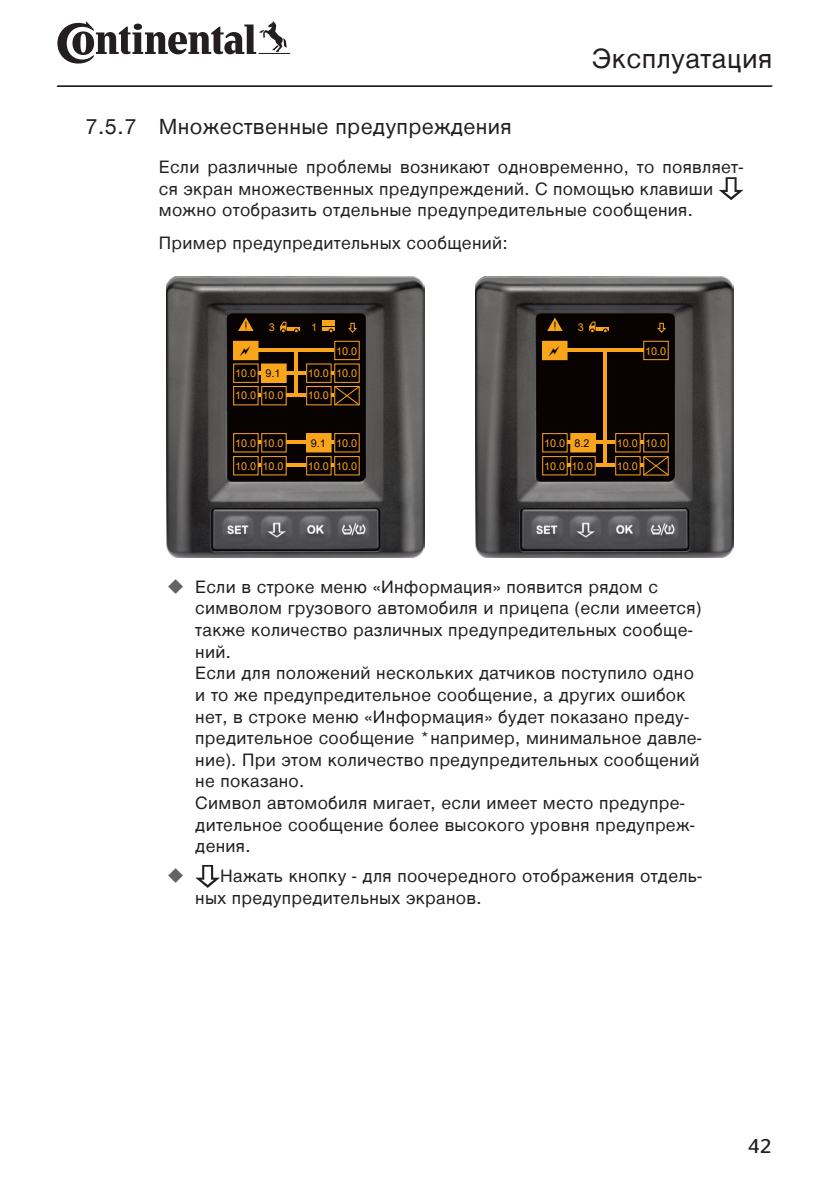
<style>
.page{position:relative;width:840px;height:1191px;background:#fff}
.page>*{position:absolute;margin:0;border:0;box-sizing:border-box;transform-origin:0 0}
.t1{font:28px "Nimbus Sans ME";letter-spacing:.015em;color:#231f20}
.t2{font:22px "Nimbus Sans ME";letter-spacing:.015em;color:#231f20}
.t3{font:20px "Continental Stag Sans";color:#231f20}
.t4{font:18px/21.6px "Nimbus Sans ME";letter-spacing:.015em;color:#231f20}
.t5{font:10.8px "Arial Unicode MS";color:#f9a51b}
.s1{color:#080302}
</style>
<div class="page">
<hr style="left:57px;top:86px;width:714px;height:1px;background:#231f20">
<hr style="left:57px;top:85px;width:715px;height:1px;background:#231f20">
<svg style="left:57px;top:21px;width:233px;height:43px"></svg>
<svg style="left:719px;top:177px;width:24px;height:23px"></svg>
<img style="left:167px;top:276px;width:257px;height:281px">
<div style="left:228px;top:313px;width:137px;height:168px;background:#080302;border-radius:5px"></div>
<hr style="left:245px;top:349px;width:102px;height:3px;background:#f9a51b">
<div style="left:334px;top:341px;width:25px;height:19px;background:#080302"></div>
<div style="left:334px;top:341px;width:25px;height:19px;border:1px solid #f9a51b"></div>
<hr style="left:245px;top:463px;width:102px;height:4px;background:#f9a51b">
<div style="left:334px;top:456px;width:25px;height:19px;background:#080302"></div>
<div style="left:334px;top:456px;width:25px;height:19px;border:1px solid #f9a51b"></div>
<div style="left:306px;top:456px;width:25px;height:19px;background:#080302"></div>
<div style="left:306px;top:456px;width:25px;height:19px;border:1px solid #f9a51b"></div>
<div style="left:233px;top:456px;width:25px;height:19px;background:#080302"></div>
<div style="left:233px;top:456px;width:25px;height:19px;border:1px solid #f9a51b"></div>
<div style="left:261px;top:456px;width:25px;height:19px;background:#080302"></div>
<div style="left:261px;top:456px;width:25px;height:19px;border:1px solid #f9a51b"></div>
<hr style="left:294px;top:350px;width:4px;height:47px;background:#f9a51b">
<hr style="left:245px;top:441px;width:102px;height:3px;background:#f9a51b">
<div style="left:334px;top:433px;width:25px;height:19px;background:#080302"></div>
<div style="left:334px;top:433px;width:25px;height:19px;border:1px solid #f9a51b"></div>
<div style="left:306px;top:433px;width:25px;height:19px;background:#f9a51b"></div>
<div style="left:233px;top:433px;width:25px;height:19px;background:#080302"></div>
<div style="left:233px;top:433px;width:25px;height:19px;border:1px solid #f9a51b"></div>
<div style="left:261px;top:433px;width:25px;height:19px;background:#080302"></div>
<div style="left:261px;top:433px;width:25px;height:19px;border:1px solid #f9a51b"></div>
<div style="left:233px;top:341px;width:25px;height:19px;background:#f9a51b"></div>
<hr style="left:245px;top:371px;width:102px;height:3px;background:#f9a51b">
<div style="left:334px;top:364px;width:25px;height:18px;background:#080302"></div>
<div style="left:334px;top:363px;width:25px;height:20px;border:1px solid #f9a51b"></div>
<div style="left:306px;top:364px;width:25px;height:18px;background:#080302"></div>
<div style="left:306px;top:363px;width:25px;height:20px;border:1px solid #f9a51b"></div>
<div style="left:233px;top:364px;width:25px;height:18px;background:#080302"></div>
<div style="left:233px;top:363px;width:25px;height:20px;border:1px solid #f9a51b"></div>
<div style="left:261px;top:364px;width:25px;height:18px;background:#f9a51b"></div>
<div style="left:261px;top:363px;width:25px;height:20px;border:1px solid #f9a51b"></div>
<hr style="left:245px;top:393px;width:102px;height:4px;background:#f9a51b">
<div style="left:306px;top:386px;width:25px;height:19px;background:#080302"></div>
<div style="left:306px;top:386px;width:25px;height:19px;border:1px solid #f9a51b"></div>
<div style="left:233px;top:386px;width:25px;height:19px;background:#080302"></div>
<div style="left:233px;top:386px;width:25px;height:19px;border:1px solid #f9a51b"></div>
<div style="left:261px;top:386px;width:25px;height:19px;background:#080302"></div>
<div style="left:261px;top:386px;width:25px;height:19px;border:1px solid #f9a51b"></div>
<svg style="left:334px;top:386px;width:26px;height:20px"></svg>
<svg style="left:238px;top:317px;width:15px;height:14px"></svg>
<hr style="left:287px;top:327px;width:13px;height:4px;background:#f9a51b">
<svg style="left:294px;top:328px;width:4px;height:5px"></svg>
<svg style="left:280px;top:322px;width:6px;height:11px"></svg>
<svg style="left:322px;top:327px;width:12px;height:4px"></svg>
<svg style="left:328px;top:328px;width:5px;height:5px"></svg>
<div style="left:321px;top:320px;width:13px;height:6px;background:#f9a51b"></div>
<svg style="left:348px;top:322px;width:9px;height:11px"></svg>
<img style="left:475px;top:276px;width:257px;height:281px">
<div style="left:536px;top:313px;width:138px;height:168px;background:#080302;border-radius:5px"></div>
<hr style="left:554px;top:349px;width:102px;height:3px;background:#f9a51b">
<div style="left:643px;top:341px;width:24px;height:19px;background:#080302"></div>
<div style="left:643px;top:341px;width:25px;height:19px;border:1px solid #f9a51b"></div>
<hr style="left:554px;top:463px;width:102px;height:4px;background:#f9a51b">
<div style="left:615px;top:456px;width:24px;height:19px;background:#080302"></div>
<div style="left:615px;top:456px;width:25px;height:19px;border:1px solid #f9a51b"></div>
<div style="left:542px;top:456px;width:25px;height:19px;background:#080302"></div>
<div style="left:542px;top:456px;width:25px;height:19px;border:1px solid #f9a51b"></div>
<div style="left:570px;top:456px;width:25px;height:19px;background:#080302"></div>
<div style="left:570px;top:456px;width:25px;height:19px;border:1px solid #f9a51b"></div>
<hr style="left:603px;top:349px;width:4px;height:116px;background:#f9a51b">
<hr style="left:554px;top:441px;width:102px;height:3px;background:#f9a51b">
<div style="left:643px;top:433px;width:24px;height:19px;background:#080302"></div>
<div style="left:643px;top:433px;width:25px;height:19px;border:1px solid #f9a51b"></div>
<div style="left:615px;top:433px;width:24px;height:19px;background:#080302"></div>
<div style="left:615px;top:433px;width:25px;height:19px;border:1px solid #f9a51b"></div>
<div style="left:542px;top:433px;width:25px;height:19px;background:#080302"></div>
<div style="left:542px;top:433px;width:25px;height:19px;border:1px solid #f9a51b"></div>
<div style="left:570px;top:433px;width:25px;height:19px;background:#f9a51b"></div>
<div style="left:542px;top:341px;width:24px;height:19px;background:#f9a51b"></div>
<svg style="left:547px;top:317px;width:15px;height:14px"></svg>
<hr style="left:596px;top:327px;width:12px;height:4px;background:#f9a51b">
<svg style="left:603px;top:328px;width:4px;height:5px"></svg>
<svg style="left:589px;top:322px;width:6px;height:11px"></svg>
<svg style="left:643px;top:456px;width:26px;height:20px"></svg>
<svg style="left:657px;top:322px;width:9px;height:11px"></svg>
<svg style="left:195px;top:865px;width:25px;height:23px"></svg>
<h1 class="t1" style="left:590px;top:38px;width:183px">Эксплуатация</h1>
<p class="t2" style="left:85px;top:111px;width:428px">7.5.7 Множественные предупреждения</p>
<p class="t4" style="left:159px;top:156px;width:585px">Если различные проблемы возникают одновременно, то появляет&shy;ся экран множественных предупреждений. С помощью клавиши можно отобразить отдельные предупредительные сообщения.</p>
<p class="t4" style="left:159px;top:232px;width:350px">Пример предупредительных сообщений:</p>
<p class="t5" style="left:268px;top:319px;width:8px">3</p>
<p class="t5" style="left:311px;top:319px;width:8px">1</p>
<p class="t5" style="left:577px;top:319px;width:8px">3</p>
<p class="t5" style="left:336px;top:343px;width:23px">10.0</p>
<p class="t5" style="left:644px;top:343px;width:23px">10.0</p>
<p class="t5" style="left:235px;top:365px;width:47px">10.0 <span class="s1">9.1</span></p>
<p class="t5" style="left:307px;top:365px;width:51px">10.0 10.0</p>
<p class="t5" style="left:235px;top:388px;width:50px">10.0 10.0</p>
<p class="t5" style="left:307px;top:388px;width:23px">10.0</p>
<p class="t5" style="left:235px;top:435px;width:50px">10.0 10.0</p>
<p class="t5" style="left:310px;top:435px;width:48px"><span class="s1">9.1</span> 10.0</p>
<p class="t5" style="left:235px;top:458px;width:50px">10.0 10.0</p>
<p class="t5" style="left:307px;top:458px;width:51px">10.0 10.0</p>
<p class="t5" style="left:544px;top:435px;width:47px">10.0 <span class="s1">8.2</span></p>
<p class="t5" style="left:616px;top:435px;width:51px">10.0 10.0</p>
<p class="t5" style="left:544px;top:458px;width:50px">10.0 10.0</p>
<p class="t5" style="left:616px;top:458px;width:23px">10.0</p>
<p class="t4" style="left:195px;top:576px;width:508px">Если в строке меню «Информация» появится рядом с символом грузового автомобиля и прицепа (если имеется) также количество различных предупредительных сообще&shy;ний.<br>Если для положений нескольких датчиков поступило одно и то же предупредительное сообщение, а других ошибок нет, в строке меню «Информация» будет показано преду&shy;предительное сообщение *например, минимальное давле&shy;ние). При этом количество предупредительных сообщений не показано.<br>Символ автомобиля мигает, если имеет место предупре&shy;дительное сообщение более высокого уровня предупреж&shy;дения.</p>
<p class="t4" style="left:195px;top:865px;width:508px;text-indent:25px">Нажать кнопку - для поочередного отображения отдель&shy;ных предупредительных экранов.</p>
<p class="t3" style="left:747px;top:1134px;width:25px">42</p>
</div>
